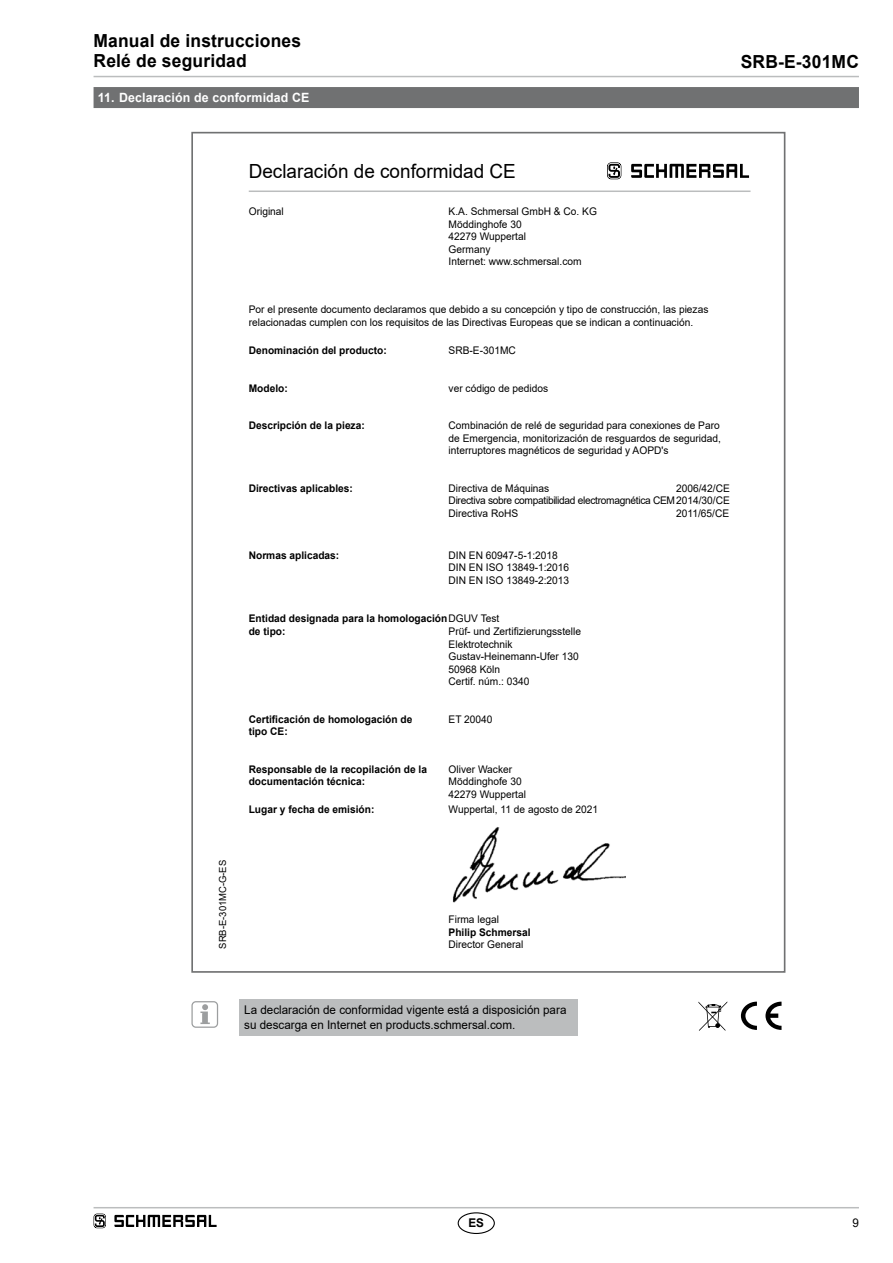
<style>
.page{position:relative;width:893px;height:1263px;background:#fff}
.page>*{position:absolute;margin:0;border:0;box-sizing:border-box;transform-origin:0 0}
.t1{font:19.5px "Arial";color:#000}
.t2{font:700 18px/20.2px "Arial";letter-spacing:.01em;color:#000}
.t3{font:700 12.75px "Arial";letter-spacing:.01em;color:#fff}
.t4{font:12px/15.1px "Arial";color:#000}
.t5{font:700 12px "Arial";color:#000}
.t6{font:10.5px/12.6px "Arial";color:#000}
.t7{font:700 10.5px/12.6px "Arial";color:#000}
.t8{font:10.5px/12.6px "Arial";letter-spacing:-.03em;color:#000}
.t9{font:9.75px "Arial";color:#000}
.s1{font-weight:400}
</style>
<div class="page">
<hr style="left:94px;top:1207px;width:765px;height:1px;background:#bbbdbe">
<hr style="left:94px;top:76px;width:765px;height:1px;background:#bbbdbe">
<div style="left:458px;top:1212px;width:37px;height:22px;border:1px solid #000;border-radius:50%"></div>
<div style="left:94px;top:87px;width:765px;height:21px;background:#707172"></div>
<svg style="left:741px;top:1002px;width:16px;height:28px"></svg>
<svg style="left:765px;top:1002px;width:16px;height:28px"></svg>
<div style="left:239px;top:999px;width:338px;height:37px;background:#bbbdbe"></div>
<svg style="left:200px;top:1004px;width:10px;height:20px"></svg>
<div style="left:191px;top:1001px;width:27px;height:27px;border:1px solid #9c9e9f;border-radius:4px"></div>
<svg style="left:698px;top:1001px;width:29px;height:30px"></svg>
<img style="left:452px;top:827px;width:174px;height:76px">
<hr style="left:249px;top:190px;width:501px;height:2px;background:#bbbdbe">
<svg style="left:607px;top:162px;width:14px;height:17px"></svg>
<svg style="left:631px;top:164px;width:118px;height:14px"></svg>
<svg style="left:94px;top:1213px;width:12px;height:15px"></svg>
<svg style="left:114px;top:1215px;width:103px;height:12px"></svg>
<h2 class="t2" style="left:94px;top:31px;width:209px">Manual de instrucciones<br>Relé de seguridad</h2>
<p class="t3" style="left:98px;top:89px;width:213px">11. Declaración de conformidad CE</p>
<h2 class="t2" style="left:741px;top:52px;width:120px">SRB-E-301MC</h2>
<p class="t9" style="left:216px;top:949px;width:90px;rotate:-90deg">SRB-E-301MC-G-ES</p>
<h1 class="t1" style="left:249px;top:158px;width:269px">Declaración de conformidad CE</h1>
<p class="t6" style="left:249px;top:205px;width:37px">Original</p>
<p class="t6" style="left:449px;top:205px;width:150px">K.A. Schmersal GmbH &amp; Co. KG<br>Möddinghofe 30<br>42279 Wuppertal<br>Germany<br>Internet: www.schmersal.com</p>
<p class="t6" style="left:249px;top:303px;width:461px">Por el presente documento declaramos que debido a su concepción y tipo de construcción, las piezas relacionadas cumplen con los requisitos de las Directivas Europeas que se indican a continuación.</p>
<p class="t7" style="left:249px;top:344px;width:140px">Denominación del producto:</p>
<p class="t6" style="left:449px;top:344px;width:69px">SRB-E-301MC</p>
<p class="t7" style="left:249px;top:382px;width:41px">Modelo:</p>
<p class="t6" style="left:449px;top:382px;width:101px">ver código de pedidos</p>
<p class="t7" style="left:249px;top:419px;width:118px">Descripción de la pieza:</p>
<p class="t6" style="left:449px;top:419px;width:274px;text-align:justify">Combinación de relé de seguridad para conexiones de Paro de Emergencia, monitorización de resguardos de seguridad, interruptores magnéticos de seguridad y AOPD's</p>
<p class="t7" style="left:249px;top:482px;width:106px">Directivas aplicables:</p>
<p class="t8" style="left:449px;top:482px;width:283px">Directiva de Máquinas<br>Directiva sobre compatibilidad electromagnética CEM2014/30/CE<br>Directiva RoHS</p>
<p class="t6" style="left:676px;top:482px;width:55px">2006/42/CE</p>
<p class="t6" style="left:676px;top:507px;width:55px">2011/65/CE</p>
<p class="t7" style="left:249px;top:549px;width:92px">Normas aplicadas:</p>
<p class="t6" style="left:449px;top:548px;width:122px">DIN EN 60947-5-1:2018<br>DIN EN ISO 13849-1:2016<br>DIN EN ISO 13849-2:2013</p>
<p class="t7" style="left:249px;top:612px;width:252px">Entidad designada para la homologación<span class="s1">DGUV Test </span>de tipo:</p>
<p class="t6" style="left:449px;top:625px;width:134px">Prüf- und Zertifizierungsstelle<br>Elektrotechnik<br>Gustav-Heinemann-Ufer 130<br>50968 Köln<br>Certif. núm.: 0340</p>
<p class="t7" style="left:249px;top:713px;width:165px">Certificación de homologación de tipo CE:</p>
<p class="t6" style="left:449px;top:713px;width:45px">ET 20040</p>
<p class="t7" style="left:249px;top:763px;width:180px">Responsable de la recopilación de la documentación técnica:</p>
<p class="t6" style="left:449px;top:763px;width:79px">Oliver Wacker<br>Möddinghofe 30<br>42279 Wuppertal</p>
<p class="t7" style="left:249px;top:804px;width:127px">Lugar y fecha de emisión:</p>
<p class="t6" style="left:449px;top:803px;width:151px">Wuppertal, 11 de agosto de 2021</p>
<p class="t6" style="left:449px;top:913px;width:52px">Firma legal</p>
<p class="t7" style="left:449px;top:926px;width:84px">Philip Schmersal</p>
<p class="t6" style="left:449px;top:938px;width:76px">Director General</p>
<p class="t4" style="left:244px;top:1002px;width:324px">La declaración de conformidad vigente está a disposición para su descarga en Internet en products.schmersal.com.</p>
<p class="t5" style="left:468px;top:1214px;width:17px">ES</p>
<p class="t4" style="left:852px;top:1215px;width:8px">9</p>
</div>
